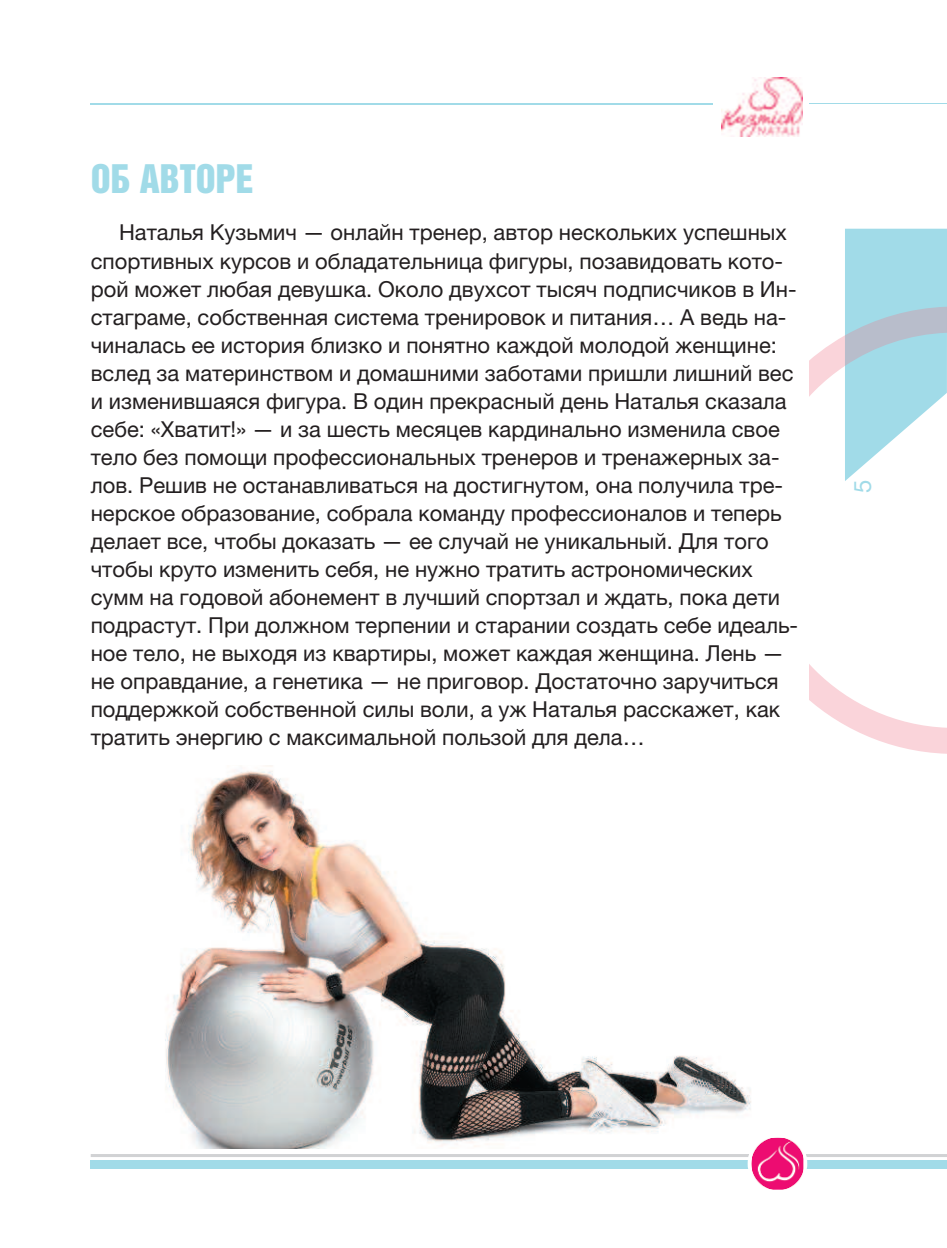
<style>
.page{position:relative;width:947px;height:1248px;background:#fff}
.page>*{position:absolute;margin:0;border:0;box-sizing:border-box;transform-origin:0 0}
.t1{font:40px "Bastion Kontrast";color:#a1dbe8}
.t2{font:24px "Helvetica Neue LTCYR";color:#a1dbe8}
.t3{font:22px/28px "Helvetica Neue LTCYR";color:#231f20}
</style>
<div class="page">
<hr style="left:91px;top:103px;width:622px;height:1px;background:#a1dbe8">
<hr style="left:809px;top:103px;width:138px;height:1px;background:#a1dbe8">
<img style="left:721px;top:78px;width:82px;height:58px">
<svg style="left:809px;top:335px;width:138px;height:418px"></svg>
<svg style="left:845px;top:229px;width:102px;height:252px"></svg>
<hr style="left:91px;top:1154px;width:856px;height:2px;background:#d2d3d5">
<div style="left:91px;top:1159px;width:856px;height:9px;background:#a1dbe8"></div>
<div style="left:747px;top:1133px;width:60px;height:60px;background:#fff;border-radius:50%"></div>
<img style="left:751px;top:1137px;width:52px;height:52px">
<img style="left:165px;top:765px;width:586px;height:383px">
<h1 class="t1" style="left:91px;top:159px;width:164px">ОБ АВТОРЕ</h1>
<p class="t3" style="left:91px;top:219px;width:709px;text-indent:28px">Наталья Кузьмич — онлайн тренер, автор нескольких успешных спортивных курсов и обладательница фигуры, позавидовать кото&shy;рой может любая девушка. Около двухсот тысяч подписчиков в Ин&shy;стаграме, собственная система тренировок и питания… А ведь на&shy;чиналась ее история близко и понятно каждой молодой женщине: вслед за материнством и домашними заботами пришли лишний вес и изменившаяся фигура. В один прекрасный день Наталья сказала себе: «Хватит!» — и за шесть месяцев кардинально изменила свое тело без помощи профессиональных тренеров и тренажерных за&shy;лов. Решив не останавливаться на достигнутом, она получила тре&shy;нерское образование, собрала команду профессионалов и теперь делает все, чтобы доказать — ее случай не уникальный. Для того чтобы круто изменить себя, не нужно тратить астрономических сумм на годовой абонемент в лучший спортзал и ждать, пока дети подрастут. При должном терпении и старании создать себе идеаль&shy;ное тело, не выходя из квартиры, может каждая женщина. Лень — не оправдание, а генетика — не приговор. Достаточно заручиться поддержкой собственной силы воли, а уж Наталья расскажет, как тратить энергию с максимальной пользой для дела…</p>
<p class="t2" style="left:849px;top:493px;width:15px;rotate:-90deg">5</p>
</div>
